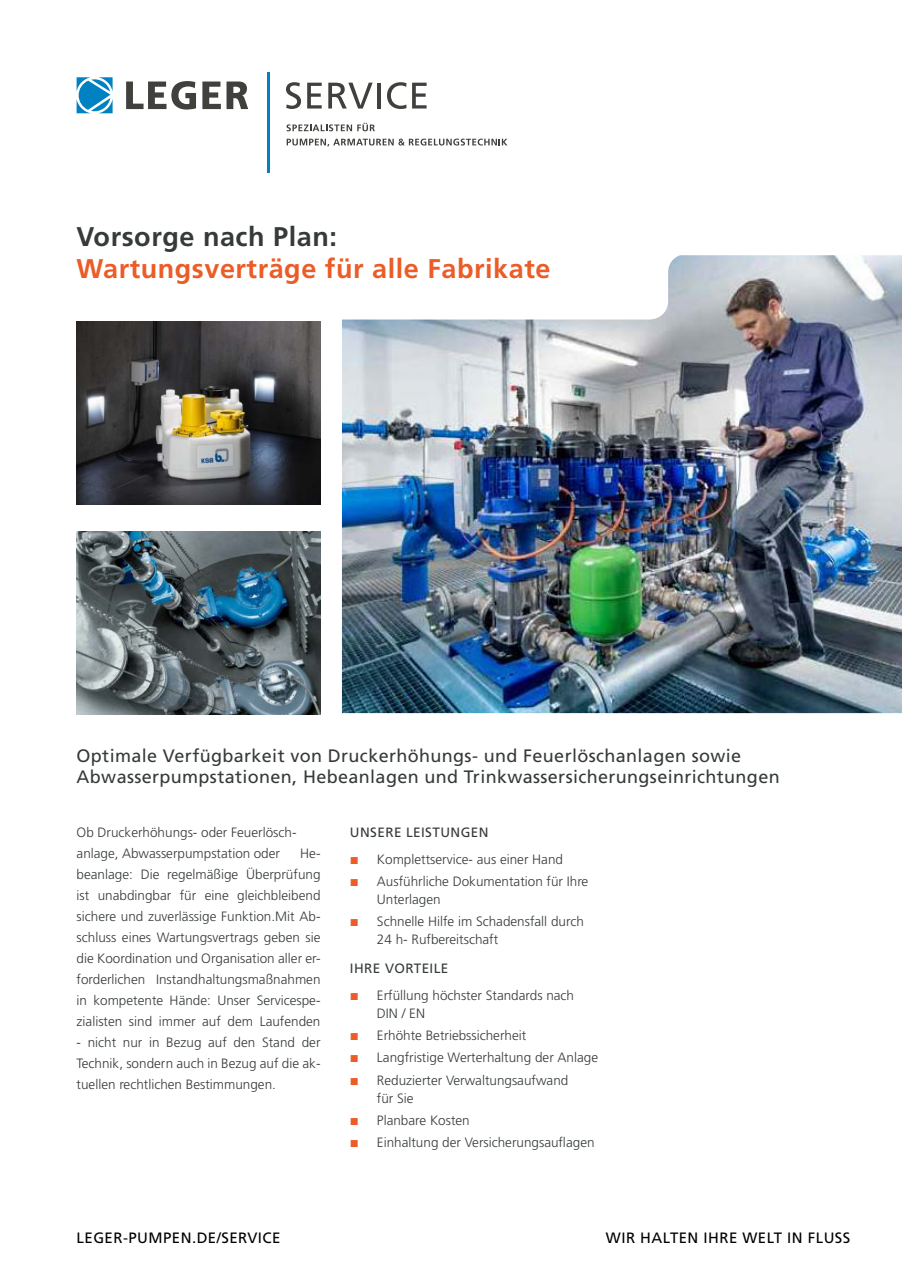
<style>
.page{position:relative;width:902px;height:1272px;background:#fff}
.page>*{position:absolute;margin:0;border:0;box-sizing:border-box;transform-origin:0 0}
.t1{font:700 27px "Frutiger LT Std";letter-spacing:.02em;color:#eb5c26}
.t2{font:700 27px "Frutiger LT Std";letter-spacing:.02em;color:#363a3b}
.t3{font:18px/21px "Frutiger LT Std";letter-spacing:.02em;color:#363a3b}
.t4{font:15px "Frutiger LT Std";letter-spacing:.03em;color:#000}
.t5{font:300 13.5px/21px "Frutiger LT Std";color:#363a3b}
.t6{font:13.5px "Frutiger LT Std";letter-spacing:.03em;color:#363a3b}
.s1{font-family:"Arial";font-weight:400;font-size:15px;color:#eb5c26}
</style>
<div class="page">
<svg style="left:286px;top:123px;width:89px;height:8px"></svg>
<svg style="left:286px;top:139px;width:221px;height:7px"></svg>
<hr style="left:267px;top:72px;width:3px;height:100px;background:#0082c2">
<svg style="left:126px;top:81px;width:70px;height:28px"></svg>
<svg style="left:202px;top:81px;width:46px;height:28px"></svg>
<svg style="left:77px;top:77px;width:36px;height:36px"></svg>
<svg style="left:286px;top:82px;width:15px;height:27px"></svg>
<svg style="left:307px;top:83px;width:14px;height:25px"></svg>
<svg style="left:328px;top:83px;width:44px;height:25px"></svg>
<hr style="left:377px;top:83px;width:4px;height:25px;background:#40403d">
<svg style="left:387px;top:82px;width:19px;height:27px"></svg>
<svg style="left:412px;top:83px;width:14px;height:25px"></svg>
<img style="left:342px;top:255px;width:559px;height:458px">
<img style="left:77px;top:321px;width:243px;height:183px">
<img style="left:77px;top:531px;width:243px;height:183px">
<h1 class="t2" style="left:77px;top:225px;width:262px">Vorsorge nach Plan:</h1>
<h1 class="t1" style="left:77px;top:257px;width:475px">Wartungsverträge für alle Fabrikate</h1>
<h2 class="t3" style="left:77px;top:746px;width:704px">Optimale Verfügbarkeit von Druckerhöhungs- und Feuerlöschanlagen sowie<br>Abwasserpumpstationen, Hebeanlagen und Trinkwassersicherungseinrichtungen</h2>
<p class="t5" style="left:77px;top:822px;width:221px">Ob Druckerhöhungs- oder Feuerlösch&shy;anlage, Abwasserpumpstation oder</p>
<p class="t5" style="left:77px;top:843px;width:245px;text-align:justify;text-indent:224px">He&shy;beanlage: Die regelmäßige Überprüfung ist unabdingbar für eine gleichbleibend sichere und zuverlässige Funktion.Mit Ab&shy;schluss eines Wartungsvertrags geben sie die Koordination und Organisation aller er&shy;forderlichen Instandhaltungsmaßnahmen in kompetente Hände: Unser Servicespe&shy;zialisten sind immer auf dem Laufenden</p>
<p class="t5" style="left:77px;top:1032px;width:245px;text-align:justify">- nicht nur in Bezug auf den Stand der Technik, sondern auch in Bezug auf die ak&shy;tuellen rechtlichen Bestimmungen.</p>
<p class="t6" style="left:350px;top:826px;width:140px">UNSERE LEISTUNGEN</p>
<p class="t5" style="left:350px;top:849px;width:215px"><span class="s1">■</span> Komplettservice- aus einer Hand</p>
<p class="t5" style="left:377px;top:872px;width:213px;line-height:18px;text-indent:-27px"><span class="s1">■</span> Ausführliche Dokumentation für Ihre<br>Unterlagen</p>
<p class="t5" style="left:377px;top:913px;width:208px;line-height:18px;text-indent:-27px"><span class="s1">■</span> Schnelle Hilfe im Schadensfall durch<br>24 h- Rufbereitschaft</p>
<p class="t6" style="left:350px;top:963px;width:100px">IHRE VORTEILE</p>
<p class="t5" style="left:377px;top:986px;width:199px;line-height:18px;text-indent:-27px"><span class="s1">■</span> Erfüllung höchster Standards nach<br>DIN / EN</p>
<p class="t5" style="left:350px;top:1025px;width:178px"><span class="s1">■</span> Erhöhte Betriebssicherheit</p>
<p class="t5" style="left:350px;top:1047px;width:250px"><span class="s1">■</span> Langfristige Werterhaltung der Anlage</p>
<p class="t5" style="left:377px;top:1071px;width:193px;line-height:18px;text-indent:-27px"><span class="s1">■</span> Reduzierter Verwaltungsaufwand für Sie</p>
<p class="t5" style="left:350px;top:1110px;width:121px"><span class="s1">■</span> Planbare Kosten</p>
<p class="t5" style="left:350px;top:1132px;width:246px"><span class="s1">■</span> Einhaltung der Versicherungsauflagen</p>
<p class="t4" style="left:77px;top:1231px;width:205px">LEGER-PUMPEN.DE/SERVICE</p>
<p class="t4" style="left:606px;top:1231px;width:246px">WIR HALTEN IHRE WELT IN FLUSS</p>
</div>
